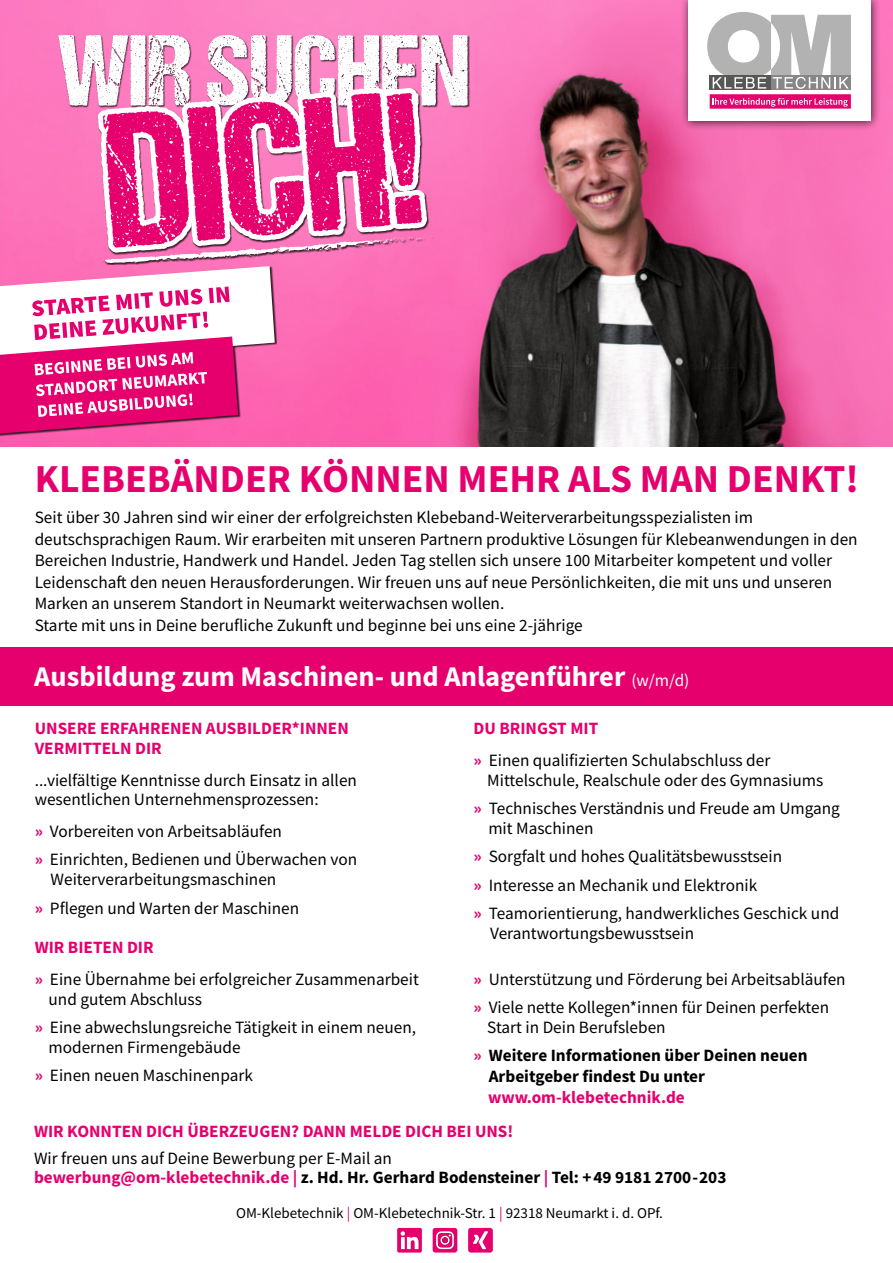
<style>
.page{position:relative;width:893px;height:1263px;background:#fff}
.page>*{position:absolute;margin:0;border:0;box-sizing:border-box;transform-origin:0 0}
.t1{font:700 39.6px "Source Sans Pro";color:#e6006d}
.t2{font:700 28.5px "Source Sans Pro";color:#fff}
.t3{font:17.25px/28.5px "Source Sans Pro";color:#000}
.t4{font:700 17.25px/28.5px "Source Sans Pro";color:#000}
.t5{font:700 17.25px/19.8px "Source Sans Pro";color:#e6006d}
.t6{font:15px "Source Sans Pro";color:#000}
.s1{font-weight:400;font-size:17.25px}
.s2{font-weight:700;color:#e6006d}
.s3{font-weight:400}
.s4{color:#e6006d}
</style>
<div class="page">
<img style="left:0;top:0;width:893px;height:446px">
<div style="left:681px;top:0;width:200px;height:131px;background:#000;opacity:.75"></div>
<div style="left:688px;top:0;width:182px;height:120px;background:#fff"></div>
<div style="left:710px;top:75px;width:61px;height:15px;background:#575756"></div>
<div style="left:771px;top:75px;width:80px;height:15px;background:#878787"></div>
<svg style="left:707px;top:12px;width:144px;height:77px"></svg>
<div style="left:710px;top:94px;width:141px;height:15px;background:#e6006d"></div>
<svg style="left:712px;top:98px;width:136px;height:9px"></svg>
<div style="left:0;top:267px;width:277px;height:173px;background:#fd5dad"></div>
<svg style="left:0;top:35px;width:468px;height:398px"></svg>
<div style="left:0;top:648px;width:893px;height:58px;background:#e6006d"></div>
<svg style="left:468px;top:1228px;width:25px;height:24px"></svg>
<svg style="left:397px;top:1228px;width:25px;height:24px"></svg>
<svg style="left:433px;top:1228px;width:24px;height:24px"></svg>
<h1 class="t1" style="left:35px;top:452px;width:826px">KLEBEBÄNDER KÖNNEN MEHR ALS MAN DENKT!</h1>
<p class="t3" style="left:35px;top:506px;width:824px;line-height:21.6px">Seit über 30 Jahren sind wir einer der erfolgreichsten Klebeband-Weiterverarbeitungsspezialisten im deutschsprachigen Raum. Wir erarbeiten mit unseren Partnern produktive Lösungen für Klebeanwendungen in den Bereichen Industrie, Handwerk und Handel. Jeden Tag stellen sich unsere 100 Mitarbeiter kompetent und voller Leidenschaft den neuen Herausforderungen. Wir freuen uns auf neue Persönlichkeiten, die mit uns und unseren Marken an unserem Standort in Neumarkt weiterwachsen wollen.<br>Starte mit uns in Deine berufliche Zukunft und beginne bei uns eine 2-jährige</p>
<h2 class="t2" style="left:34px;top:657px;width:657px">Ausbildung zum Maschinen- und Anlagenführer <span class="s1">(w/m/d)</span></h2>
<p class="t5" style="left:35px;top:718px;width:316px">UNSERE ERFAHRENEN AUSBILDER*INNEN<br>VERMITTELN DIR</p>
<p class="t3" style="left:35px;top:770px;width:324px;line-height:19.8px">...vielfältige Kenntnisse durch Einsatz in allen wesentlichen Unternehmensprozessen:</p>
<p class="t3" style="left:35px;top:817px;width:324px"><span class="s2">»</span> Vorbereiten von Arbeitsabläufen<br><span class="s2">»</span> Einrichten, Bedienen und Überwachen von</p>
<p class="t3" style="left:35px;top:865px;width:266px;text-align:center">Weiterverarbeitungsmaschinen<br><span class="s2">»</span> Pflegen und Warten der Maschinen</p>
<p class="t3" style="left:473px;top:713px;width:298px;line-height:31.5px"><span class="s2">DU BRINGST MIT<br>»</span> Einen qualifizierten Schulabschluss der</p>
<p class="t3" style="left:473px;top:765px;width:368px;text-align:center">Mittelschule, Realschule oder des Gymnasiums<br><span class="s2">»</span> Technisches Verständnis und Freude am Umgang</p>
<p class="t3" style="left:473px;top:814px;width:367px;text-indent:15px">mit Maschinen<br><span class="s2">»</span> Sorgfalt und hohes Qualitätsbewusstsein<br><span class="s2">»</span> Interesse an Mechanik und Elektronik<br><span class="s2">»</span> Teamorientierung, handwerkliches Geschick und</p>
<p class="t3" style="left:490px;top:919px;width:206px">Verantwortungsbewusstsein</p>
<p class="t3" style="left:35px;top:932px;width:386px;line-height:31.5px"><span class="s2">WIR BIETEN DIR<br>»</span> Eine Übernahme bei erfolgreicher Zusammenarbeit</p>
<p class="t3" style="left:35px;top:984px;width:383px;text-indent:14px">und gutem Abschluss<br><span class="s2">»</span> Eine abwechslungsreiche Tätigkeit in einem neuen,</p>
<p class="t3" style="left:35px;top:1033px;width:220px;text-align:center">modernen Firmengebäude<br><span class="s2">»</span> Einen neuen Maschinenpark</p>
<p class="t3" style="left:473px;top:964px;width:374px"><span class="s2">»</span> Unterstützung und Förderung bei Arbeitsabläufen <span class="s2">»</span> Viele nette Kollegen*innen für Deinen perfekten</p>
<p class="t4" style="left:473px;top:1013px;width:336px;text-indent:14px"><span class="s3">Start in Dein Berufsleben<br></span><span class="s4">»</span> Weitere Informationen über Deinen neuen</p>
<p class="t4" style="left:489px;top:1062px;width:218px">Arbeitgeber findest Du unter</p>
<p class="t5" style="left:34px;top:1080px;width:652px;line-height:33.8px;text-indent:454px">www.om-klebetechnik.de<br>WIR KONNTEN DICH ÜBERZEUGEN? DANN MELDE DICH BEI UNS!</p>
<p class="t4" style="left:34px;top:1148px;width:694px;line-height:19.8px"><span class="s3">Wir freuen uns auf Deine Bewerbung per E-Mail an<br></span><span class="s4">bewerbung@om-klebetechnik.de |</span> z. Hd. Hr. Gerhard Bodensteiner <span class="s4">|</span> Tel: +49 9181 2700-203</p>
<p class="t6" style="left:236px;top:1203px;width:428px">OM-Klebetechnik <span class="s4">|</span> OM-Klebetechnik-Str. 1 <span class="s4">|</span> 92318 Neumarkt i. d. OPf.</p>
</div>
